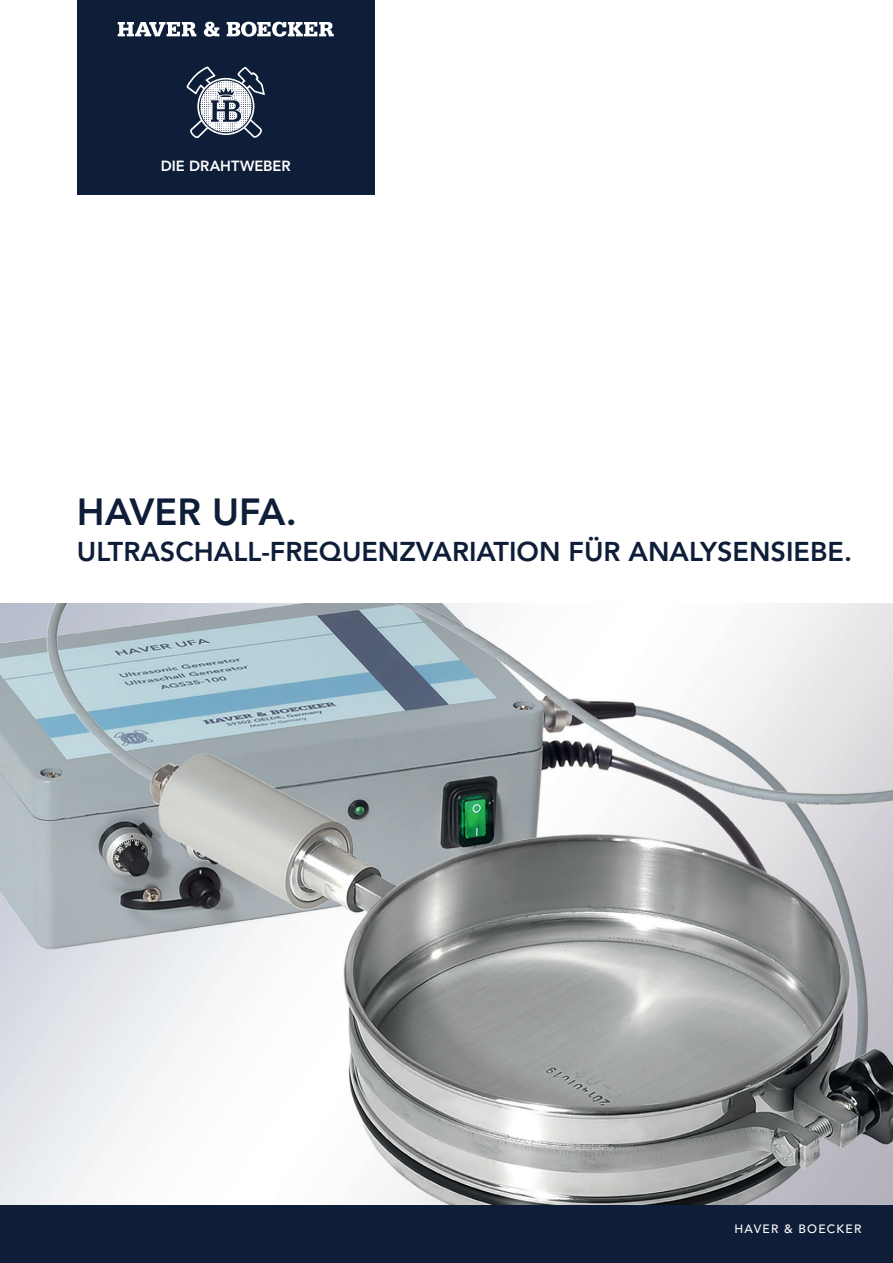
<style>
.page{position:relative;width:893px;height:1263px;background:#fff}
.page>*{position:absolute;margin:0;border:0;box-sizing:border-box;transform-origin:0 0}
.t1{font:800 37.5px "Avenir LT Std";color:#0f1e38}
.t2{font:800 27px "Avenir LT Std";color:#0f1e38}
.t3{font:800 14.7px "Avenir LT Std";letter-spacing:-.005em;color:#fff}
.t4{font:500 12px "Avenir LT Std";letter-spacing:.1em;color:#fff}
</style>
<div class="page">
<img style="left:0;top:604px;width:893px;height:600px">
<div style="left:77px;top:0;width:298px;height:195px;background:#0f1e38"></div>
<svg style="left:186px;top:66px;width:79px;height:73px"></svg>
<svg style="left:118px;top:22px;width:78px;height:14px"></svg>
<svg style="left:204px;top:22px;width:15px;height:15px"></svg>
<svg style="left:227px;top:22px;width:107px;height:15px"></svg>
<div style="left:0;top:1205px;width:893px;height:58px;background:#0f1e38"></div>
<p class="t3" style="left:161px;top:157px;width:131px">DIE DRAHTWEBER</p>
<h1 class="t1" style="left:77px;top:490px;width:221px">HAVER UFA.</h1>
<p class="t2" style="left:77px;top:536px;width:777px">ULTRASCHALL-FREQUENZVARIATION FÜR ANALYSENSIEBE.</p>
<p class="t4" style="left:734px;top:1222px;width:128px">HAVER &amp; BOECKER</p>
</div>
